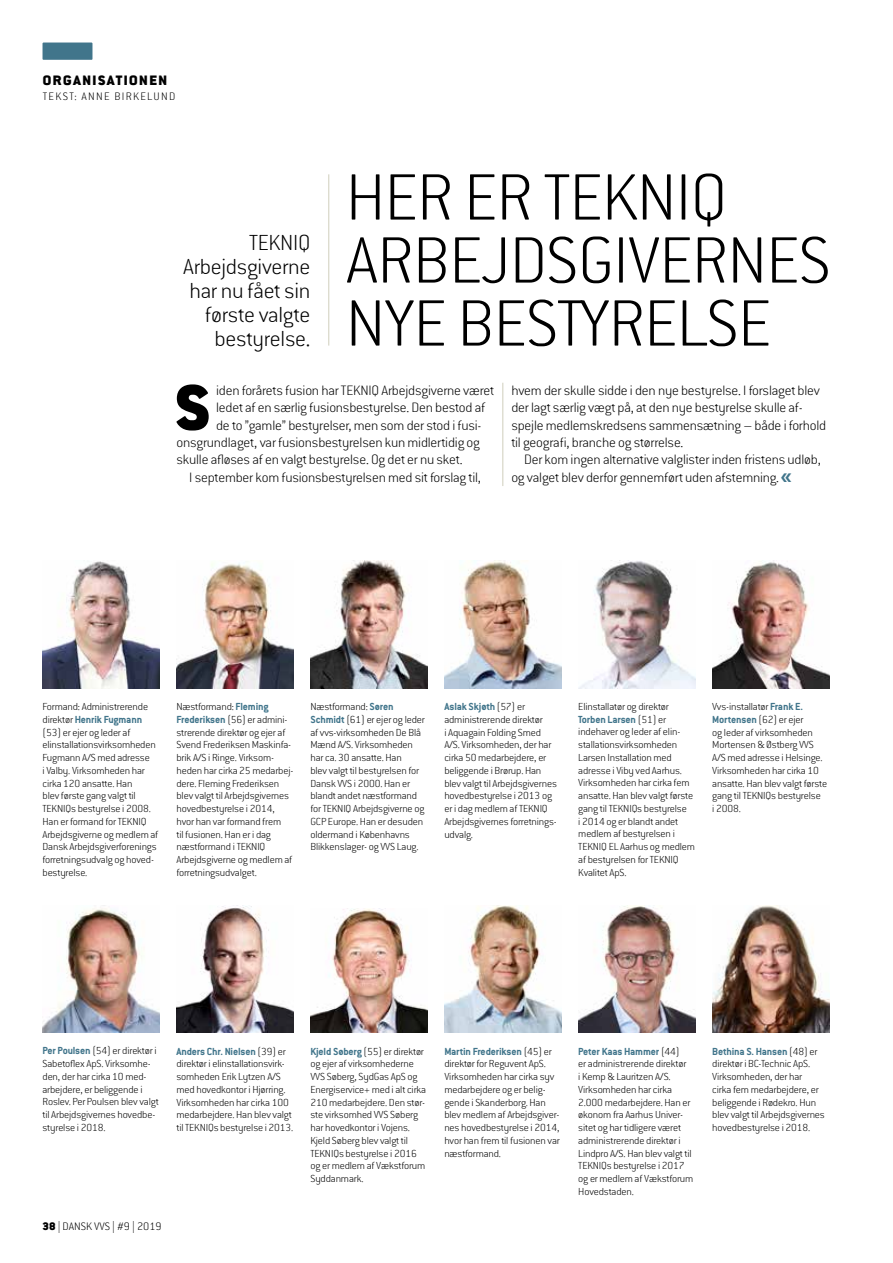
<style>
.page{position:relative;width:893px;height:1263px;background:#fff}
.page>*{position:absolute;margin:0;border:0;box-sizing:border-box;transform-origin:0 0}
.t1{font:200 72px/63px "Conduit ITC Std";letter-spacing:-.01em;color:#000}
.t2{font:900 70.2px "Conduit ITC Std";color:#000}
.t3{font:200 24px/24px "Conduit ITC Std";letter-spacing:-.01em;color:#000;text-align:right}
.t4{font:200 15px/17.4px "Conduit ITC Std";letter-spacing:-.01em;color:#000}
.t5{font:900 15px "Conduit ITC Std";letter-spacing:.1em;color:#000}
.t6{font:200 12px "Conduit ITC Std";letter-spacing:.11em;color:#000}
.t7{font:200 12px "Conduit ITC Std";color:#000}
.t8{font:200 11.25px/12.8px "Conduit ITC Std";letter-spacing:-.01em;color:#000}
.s1{font-weight:700;color:#41758b}
.s2{font-weight:900}
</style>
<div class="page">
<div style="left:43px;top:43px;width:49px;height:17px;background:#41758b"></div>
<hr style="left:328px;top:174px;width:1px;height:172px;background:#d0cebc">
<hr style="left:502px;top:383px;width:1px;height:103px;background:#d0cebc">
<img style="left:176px;top:905px;width:117px;height:128px">
<img style="left:712px;top:561px;width:117px;height:127px">
<img style="left:43px;top:561px;width:116px;height:127px">
<img style="left:310px;top:908px;width:117px;height:125px">
<img style="left:578px;top:905px;width:117px;height:128px">
<img style="left:310px;top:561px;width:117px;height:127px">
<img style="left:579px;top:561px;width:116px;height:127px">
<img style="left:444px;top:561px;width:117px;height:127px">
<img style="left:444px;top:905px;width:117px;height:128px">
<img style="left:43px;top:905px;width:117px;height:128px">
<img style="left:712px;top:905px;width:117px;height:128px">
<img style="left:176px;top:563px;width:117px;height:125px">
<h3 class="t5" style="left:43px;top:72px;width:126px">ORGANISATIONEN</h3>
<p class="t6" style="left:43px;top:89px;width:134px">TEKST: ANNE BIRKELUND</p>
<h1 class="t1" style="left:346px;top:164px;width:487px">HER ER TEKNIQ<br>ARBEJDSGIVERNES<br>NYE BESTYRELSE</h1>
<h3 class="t3" style="left:183px;top:230px;width:129px">TEKNIQ<br>Arbejdsgiverne har nu fået sin første valgte bestyrelse.</h3>
<h2 class="t2" style="left:175px;top:369px;width:36px">S</h2>
<h3 class="t4" style="left:216px;top:381px;width:280px">iden forårets fusion har TEKNIQ Arbejdsgiverne været</h3>
<h3 class="t4" style="left:511px;top:381px;width:316px">hvem der skulle sidde i den nye bestyrelse. I forslaget blev der lagt særlig vægt på, at den nye bestyrelse skulle af&shy;spejle medlemskredsens sammensætning – både i forhold til geografi, branche og størrelse.</h3>
<h3 class="t4" style="left:511px;top:451px;width:311px;text-indent:13px">Der kom ingen alternative valglister inden fristens udløb, og valget blev derfor gennemført uden afstemning.</h3>
<h3 class="t4" style="left:216px;top:398px;width:271px">ledet af en særlig fusionsbestyrelse. Den bestod af</h3>
<h3 class="t4" style="left:216px;top:416px;width:267px">de to ”gamle” bestyrelser, men som der stod i fusi-</h3>
<h3 class="t4" style="left:176px;top:433px;width:305px">onsgrundlaget, var fusionsbestyrelsen kun midlertidig og</h3>
<h3 class="t4" style="left:176px;top:451px;width:288px">skulle afløses af en valgt bestyrelse. Og det er nu sket.</h3>
<h3 class="t4" style="left:189px;top:468px;width:293px">I september kom fusionsbestyrelsen med sit forslag til,</h3>
<p class="t8" style="left:43px;top:700px;width:117px">Formand: Administrerende direktør <span class="s1">Henrik Fugmann </span>(53) er ejer og leder af elinstallationsvirksomheden<br>Fugmann A/S med adresse<br>i Valby. Virksomheden har cirka 120 ansatte. Han<br>blev første gang valgt til<br>TEKNIQs bestyrelse i 2008.<br>Han er formand for TEKNIQ<br>Arbejdsgiverne og medlem af<br>Dansk Arbejdsgiverforenings forretningsudvalg og hoved&shy;bestyrelse.</p>
<p class="t8" style="left:176px;top:700px;width:118px">Næstformand: <span class="s1">Fleming<br>Frederiksen</span> (56) er admini&shy;strerende direktør og ejer af<br>Svend Frederiksen Maskinfa&shy;brik A/S i Ringe. Virksom&shy;heden har cirka 25 medarbej&shy;dere. Fleming Frederiksen blev valgt til Arbejdsgivernes hovedbestyrelse i 2014, hvor han var formand frem<br>til fusionen. Han er i dag næstformand i TEKNIQ<br>Arbejdsgiverne og medlem af forretningsudvalget.</p>
<p class="t8" style="left:310px;top:700px;width:116px">Næstformand: <span class="s1">Søren<br>Schmidt</span> (61) er ejer og leder af vvs-virksomheden De Blå<br>Mænd A/S. Virksomheden har ca. 30 ansatte. Han<br>blev valgt til bestyrelsen for<br>Dansk VVS i 2000. Han er blandt andet næstformand for TEKNIQ Arbejdsgiverne og<br>GCP Europe. Han er desuden oldermand i Københavns<br>Blikkenslager- og VVS Laug.</p>
<p class="t8" style="left:444px;top:700px;width:114px"><span class="s1">Aslak Skjøth</span> (57) er administrerende direktør<br>i Aquagain Folding Smed<br>A/S. Virksomheden, der har cirka 50 medarbejdere, er beliggende i Brørup. Han blev valgt til Arbejdsgivernes hovedbestyrelse i 2013 og er i dag medlem af TEKNIQ<br>Arbejdsgivernes forretnings&shy;udvalg.</p>
<p class="t8" style="left:712px;top:700px;width:116px">Vvs-installatør <span class="s1">Frank E.<br>Mortensen</span> (62) er ejer<br>og leder af virksomheden<br>Mortensen &amp; Østberg VVS<br>A/S med adresse i Helsinge.<br>Virksomheden har cirka 10 ansatte. Han blev valgt første gang til TEKNIQs bestyrelse<br>i 2008.</p>
<p class="t8" style="left:578px;top:700px;width:118px">Elinstallatør og direktør<br><span class="s1">Torben Larsen</span> (51) er indehaver og leder af elin&shy;stallationsvirksomheden<br>Larsen Installation med adresse i Viby ved Aarhus.<br>Virksomheden har cirka fem ansatte. Han blev valgt første gang til TEKNIQs bestyrelse<br>i 2014 og er blandt andet medlem af bestyrelsen i<br>TEKNIQ EL Aarhus og medlem af bestyrelsen for TEKNIQ<br>Kvalitet ApS.</p>
<p class="t8" style="left:43px;top:1044px;width:118px"><span class="s1">Per Poulsen</span> (54) er direktør i<br>Sabetoflex ApS. Virksomhe&shy;den, der har cirka 10 med&shy;arbejdere, er beliggende i<br>Roslev. Per Poulsen blev valgt til Arbejdsgivernes hovedbe&shy;styrelse i 2018.</p>
<p class="t7" style="left:43px;top:1219px;width:121px"><span class="s2">38</span> | DANSK VVS | #9 | 2019</p>
<p class="t8" style="left:310px;top:1044px;width:117px"><span class="s1">Kjeld Søberg</span> (55) er direktør og ejer af virksomhederne<br>VVS Søberg, SydGas ApS og<br>Energiservice+ med i alt cirka<br>210 medarbejdere. Den stør&shy;ste virksomhed VVS Søberg har hovedkontor i Vojens.<br>Kjeld Søberg blev valgt til<br>TEKNIQs bestyrelse i 2016 og er medlem af Vækstforum<br>Syddanmark.</p>
<p class="t8" style="left:578px;top:1044px;width:116px"><span class="s1">Peter Kaas Hammer</span> (44)<br>er administrerende direktør<br>i Kemp &amp; Lauritzen A/S.<br>Virksomheden har cirka<br>2.000 medarbejdere. Han er økonom fra Aarhus Univer&shy;sitet og har tidligere været administrerende direktør i<br>Lindpro A/S. Han blev valgt til<br>TEKNIQs bestyrelse i 2017 og er medlem af Vækstforum<br>Hovedstaden.</p>
<p class="t8" style="left:176px;top:1044px;width:118px"><span class="s1">Anders Chr. Nielsen</span> (39) er direktør i elinstallationsvirk&shy;somheden Erik Lytzen A/S med hovedkontor i Hjørring.<br>Virksomheden har cirka 100 medarbejdere. Han blev valgt til TEKNIQs bestyrelse i 2013.</p>
<p class="t8" style="left:444px;top:1044px;width:117px"><span class="s1">Martin Frederiksen</span> (45) er direktør for Reguvent ApS.<br>Virksomheden har cirka syv medarbejdere og er belig&shy;gende i Skanderborg. Han blev medlem af Arbejdsgiver&shy;nes hovedbestyrelse i 2014, hvor han frem til fusionen var næstformand.</p>
<p class="t8" style="left:712px;top:1044px;width:114px"><span class="s1">Bethina S. Hansen</span> (48) er direktør i BC-Technic ApS.<br>Virksomheden, der har<br>cirka fem medarbejdere, er beliggende i Rødekro. Hun blev valgt til Arbejdsgivernes hovedbestyrelse i 2018.</p>
</div>
